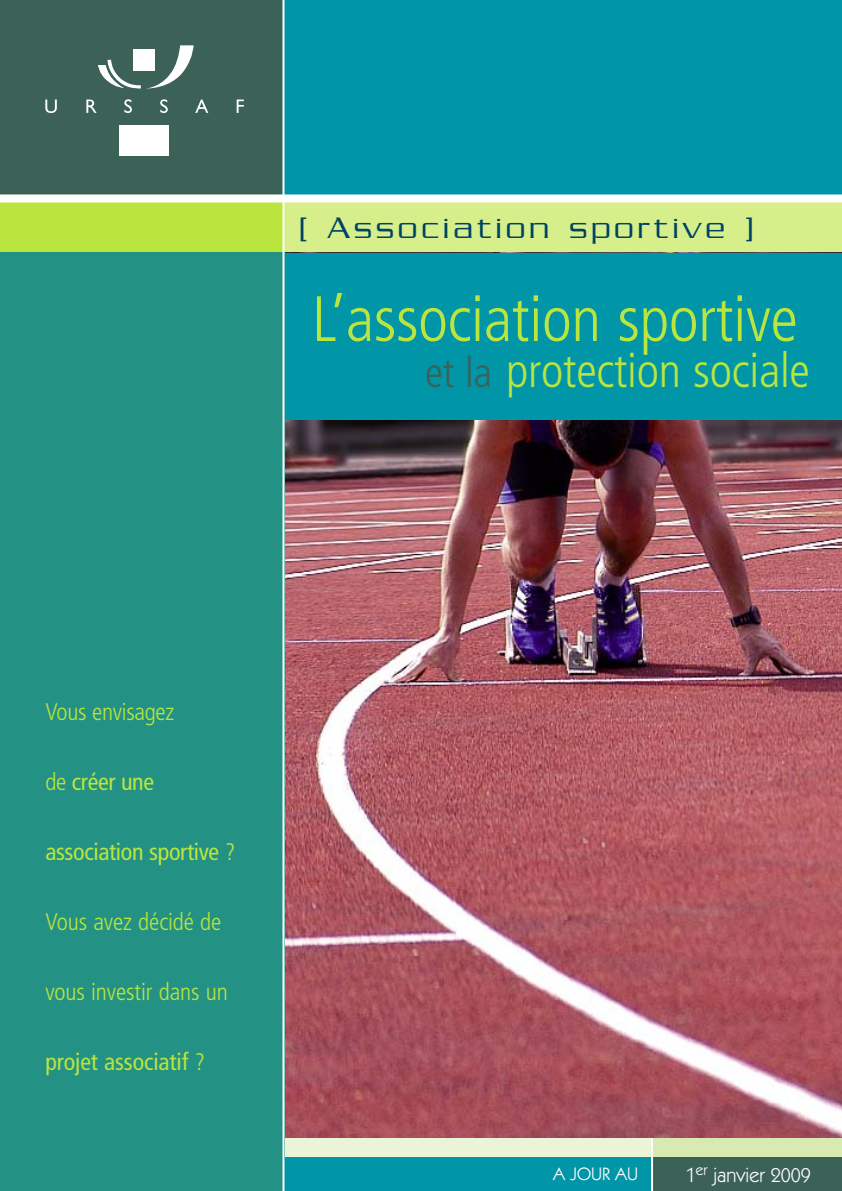
<style>
.page{position:relative;width:842px;height:1191px;background:#fff}
.page>*{position:absolute;margin:0;border:0;box-sizing:border-box;transform-origin:0 0}
.t1{font:300 condensed 64px "Frutiger";letter-spacing:-.005em;color:#bae53e}
.t2{font:300 condensed 48px "Frutiger";letter-spacing:-.005em;color:#bae53e}
.t3{font:300 32px "Serpentine";letter-spacing:.135em;color:#004265}
.t4{font:300 condensed 24px "Frutiger";letter-spacing:-.005em;color:#bae53e}
.t5{font:condensed 24px "Frutiger";letter-spacing:-.015em;color:#bae53e}
.t6{font:20px "Itc Kabel";color:#fff}
.t7{font:18px "Itc Kabel";color:#fff}
.t8{font:15px "Itc Kabel";color:#fff}
.s1{font-size:42px;color:#3c6258}
.s2{font-weight:300}
.s3{font-size:20px}
</style>
<div class="page">
<img style="left:285px;top:420px;width:557px;height:718px">
<div style="left:283px;top:253px;width:559px;height:167px;background:#0096a7"></div>
<div style="left:0;top:0;width:284px;height:198px;background:#3c6258"></div>
<div style="left:0;top:252px;width:284px;height:938px;background:#239284"></div>
<div style="left:0;top:198px;width:283px;height:54px;background:#bae53e"></div>
<div style="left:283px;top:198px;width:559px;height:54px;background:#d6ef8b"></div>
<div style="left:652px;top:1138px;width:190px;height:51px;background:#d8e9b2"></div>
<div style="left:285px;top:1138px;width:367px;height:51px;background:#ecf4d8"></div>
<div style="left:283px;top:1157px;width:554px;height:33px;background:#0096a7"></div>
<div style="left:652px;top:1157px;width:190px;height:33px;background:#3c6258"></div>
<svg style="left:45px;top:100px;width:12px;height:13px"></svg>
<svg style="left:86px;top:45px;width:122px;height:68px"></svg>
<svg style="left:237px;top:100px;width:7px;height:13px"></svg>
<div style="left:120px;top:125px;width:49px;height:30px;background:#fff"></div>
<div style="left:283px;top:0;width:559px;height:198px;background:#0096a7"></div>
<hr style="left:282px;top:0;width:2px;height:1190px;background:#fff">
<div style="left:0;top:194px;width:842px;height:8px;background:#fff"></div>
<hr style="left:651px;top:1138px;width:2px;height:52px;background:#fff">
<h3 class="t3" style="left:298px;top:218px;width:458px">[ Association sportive ]</h3>
<h1 class="t1" style="left:312px;top:293px;width:487px">L’association sportive</h1>
<h2 class="t2" style="left:425px;top:351px;width:386px"><span class="s1">et la</span> protection sociale</h2>
<p class="t4" style="left:45px;top:702px;width:130px">Vous envisagez</p>
<p class="t5" style="left:45px;top:772px;width:110px"><span class="s2">de</span> créer une</p>
<p class="t5" style="left:45px;top:842px;width:192px">association sportive <span class="s2">?</span></p>
<p class="t4" style="left:45px;top:912px;width:178px">Vous avez décidé de</p>
<p class="t4" style="left:45px;top:982px;width:184px">vous investir dans un</p>
<p class="t5" style="left:45px;top:1052px;width:161px">projet associatif <span class="s2">?</span></p>
<p class="t7" style="left:553px;top:1166px;width:86px">A JOUR AU</p>
<p class="t6" style="left:713px;top:1167px;width:99px">janvier 2009</p>
<p class="t8" style="left:686px;top:1164px;width:23px"><span class="s3">1</span>er</p>
</div>
